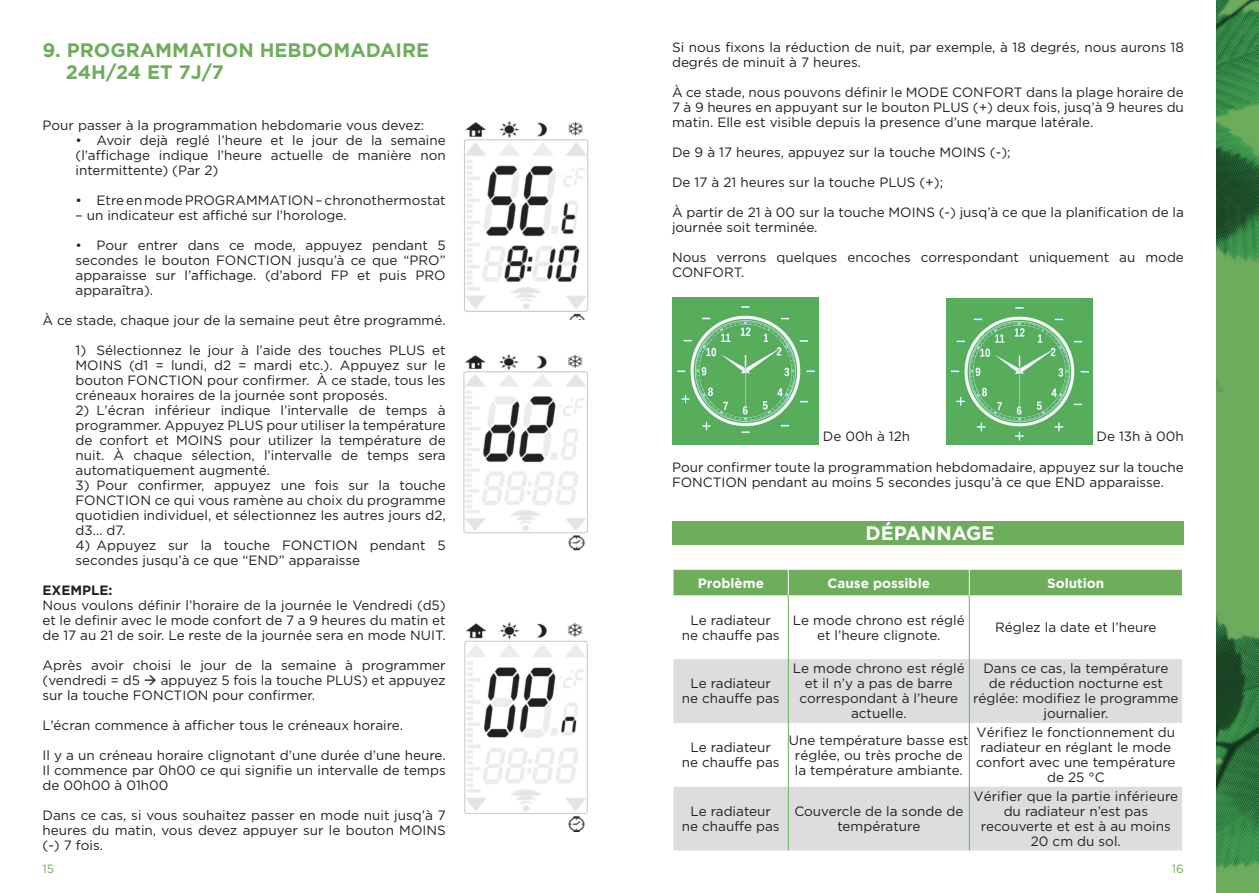
<style>
.page{position:relative;width:1259px;height:893px;background:#fff}
.page>*{position:absolute;margin:0;border:0;box-sizing:border-box;transform-origin:0 0}
.t1{font:700 19.5px/22.5px "Gotham Pro";color:#6ead5c}
.t2{font:700 19.5px "Gotham Pro";color:#fff}
.t3{font:13.5px/15px "Gotham Pro";color:#231f20;text-align:center}
.t4{font:700 13.5px "Gotham Pro";color:#fff}
.t5{font:700 13.5px "Gotham Pro";color:#231f20}
.t6{font:12px "Gotham Pro";color:#6ead5c}
</style>
<div class="page">
<img style="left:464px;top:121px;width:125px;height:199px">
<img style="left:463px;top:354px;width:125px;height:197px">
<img style="left:464px;top:623px;width:124px;height:208px">
<img style="left:1216px;top:0;width:43px;height:893px">
<svg style="left:673px;top:659px;width:509px;height:191px;fill:#dcdddf"></svg>
<div style="left:673px;top:570px;width:509px;height:25px;background:#6ead5c"></div>
<hr style="left:788px;top:595px;width:1px;height:64px;background:#6ead5c">
<hr style="left:969px;top:595px;width:1px;height:64px;background:#6ead5c">
<hr style="left:788px;top:659px;width:1px;height:64px;background:#6ead5c">
<hr style="left:969px;top:659px;width:1px;height:64px;background:#6ead5c">
<hr style="left:788px;top:723px;width:1px;height:64px;background:#6ead5c">
<hr style="left:969px;top:723px;width:1px;height:64px;background:#6ead5c">
<hr style="left:788px;top:787px;width:1px;height:63px;background:#6ead5c">
<hr style="left:969px;top:787px;width:1px;height:63px;background:#6ead5c">
<div style="left:672px;top:521px;width:512px;height:24px;background:#6ead5c"></div>
<img style="left:672px;top:298px;width:146px;height:146px">
<img style="left:946px;top:298px;width:146px;height:146px">
<h1 class="t1" style="left:66px;top:38px;width:365px;text-indent:-23px">9. PROGRAMMATION HEBDOMADAIRE<br>24H/24 ET 7J/7</h1>
<p class="t3" style="left:672px;top:40px;width:513px;text-align:left">Si nous fixons la réduction de nuit, par exemple, à 18 degrés, nous aurons 18 degrés de minuit à 7 heures.</p>
<p class="t3" style="left:672px;top:85px;width:513px;text-align:justify">À ce stade, nous pouvons définir le MODE CONFORT dans la plage horaire de 7 à 9 heures en appuyant sur le bouton PLUS (+) deux fois, jusq’à 9 heures du matin. Elle est visible depuis la presence d’une marque latérale.</p>
<p class="t3" style="left:672px;top:145px;width:340px">De 9 à 17 heures, appuyez sur la touche MOINS (-);</p>
<p class="t3" style="left:672px;top:175px;width:273px">De 17 à 21 heures sur la touche PLUS (+);</p>
<p class="t3" style="left:672px;top:205px;width:513px;text-align:left">À partir de 21 à 00 sur la touche MOINS (-) jusq’à ce que la planification de la journée soit terminée.</p>
<p class="t3" style="left:672px;top:250px;width:513px;text-align:left">Nous verrons quelques encoches correspondant uniquement au mode<br>CONFORT.</p>
<p class="t3" style="left:43px;top:118px;width:383px">Pour passer à la programmation hebdomarie vous devez:</p>
<p class="t3" style="left:76px;top:133px;width:372px;text-align:justify">• Avoir dejà reglé l’heure et le jour de la semaine (l’affichage indique l’heure actuelle de manière non intermittente) (Par 2)</p>
<p class="t3" style="left:76px;top:193px;width:372px">• Etre en mode PROGRAMMATION – chronothermostat</p>
<p class="t3" style="left:76px;top:208px;width:273px">– un indicateur est affiché sur l’horologe.</p>
<p class="t3" style="left:76px;top:238px;width:372px;text-align:justify">• Pour entrer dans ce mode, appuyez pendant 5 secondes le bouton FONCTION jusqu’à ce que “PRO” apparaisse sur l’affichage. (d’abord FP et puis PRO apparaîtra).</p>
<p class="t3" style="left:43px;top:313px;width:405px">À ce stade, chaque jour de la semaine peut être programmé.</p>
<p class="t3" style="left:76px;top:343px;width:372px;text-align:justify">1) Sélectionnez le jour à l’aide des touches PLUS et MOINS (d1 = lundi, d2 = mardi etc.). Appuyez sur le bouton FONCTION pour confirmer. À ce stade, tous les créneaux horaires de la journée sont proposés.</p>
<p class="t3" style="left:76px;top:403px;width:372px;text-align:justify">2) L’écran inférieur indique l’intervalle de temps à programmer. Appuyez PLUS pour utiliser la température de confort et MOINS pour utilizer la température de nuit. À chaque sélection, l’intervalle de temps sera automatiquement augmenté.</p>
<p class="t3" style="left:76px;top:478px;width:372px;text-align:justify">3) Pour confirmer, appuyez une fois sur la touche FONCTION ce qui vous ramène au choix du programme quotidien individuel, et sélectionnez les autres jours d2, d3… d7.</p>
<p class="t3" style="left:76px;top:538px;width:372px;text-align:left">4) Appuyez sur la touche FONCTION pendant 5 secondes jusqu’à ce que “END” apparaisse</p>
<p class="t5" style="left:43px;top:583px;width:72px">EXEMPLE:</p>
<p class="t3" style="left:43px;top:598px;width:405px;text-align:justify">Nous voulons définir l’horaire de la journée le Vendredi (d5) et le definir avec le mode confort de 7 a 9 heures du matin et de 17 au 21 de soir. Le reste de la journée sera en mode NUIT.</p>
<p class="t3" style="left:43px;top:658px;width:405px;text-align:justify">Après avoir choisi le jour de la semaine à programmer (vendredi = d5 → appuyez 5 fois la touche PLUS) et appuyez sur la touche FONCTION pour confirmer.</p>
<p class="t3" style="left:43px;top:718px;width:362px">L’écran commence à afficher tous le créneaux horaire.</p>
<p class="t3" style="left:43px;top:748px;width:405px;text-align:justify">Il y a un créneau horaire clignotant d’une durée d’une heure.<br>Il commence par 0h00 ce qui signifie un intervalle de temps de 00h00 à 01h00</p>
<p class="t3" style="left:43px;top:808px;width:405px;text-align:justify">Dans ce cas, si vous souhaitez passer en mode nuit jusq’à 7 heures du matin, vous devez appuyer sur le bouton MOINS (-) 7 fois.</p>
<p class="t3" style="left:823px;top:429px;width:89px">De 00h à 12h</p>
<p class="t3" style="left:1096px;top:429px;width:89px">De 13h à 00h</p>
<p class="t3" style="left:672px;top:460px;width:513px;text-align:left">Pour confirmer toute la programmation hebdomadaire, appuyez sur la touche<br>FONCTION pendant au moins 5 secondes jusqu’à ce que END apparaisse.</p>
<h1 class="t2" style="left:865px;top:522px;width:131px">DÉPANNAGE</h1>
<p class="t4" style="left:698px;top:575px;width:67px">Problème</p>
<p class="t4" style="left:827px;top:575px;width:104px">Cause possible</p>
<p class="t4" style="left:1047px;top:575px;width:59px">Solution</p>
<p class="t3" style="left:682px;top:612px;width:99px">Le radiateur ne chauffe pas</p>
<p class="t3" style="left:793px;top:612px;width:173px">Le mode chrono est réglé et l’heure clignote.</p>
<p class="t3" style="left:995px;top:620px;width:163px">Réglez la date et l’heure</p>
<p class="t3" style="left:682px;top:676px;width:99px">Le radiateur ne chauffe pas</p>
<p class="t3" style="left:793px;top:661px;width:173px">Le mode chrono est réglé et il n’y a pas de barre correspondant à l’heure actuelle.</p>
<p class="t3" style="left:973px;top:661px;width:207px">Dans ce cas, la température<br>de réduction nocturne est réglée: modifiez le programme journalier.</p>
<p class="t3" style="left:682px;top:740px;width:99px">Le radiateur ne chauffe pas</p>
<p class="t3" style="left:789px;top:732px;width:181px">Une température basse est réglée, ou très proche de la température ambiante.</p>
<p class="t3" style="left:976px;top:725px;width:201px">Vérifiez le fonctionnement du radiateur en réglant le mode confort avec une température de 25 °C</p>
<p class="t3" style="left:682px;top:804px;width:99px">Le radiateur ne chauffe pas</p>
<p class="t3" style="left:794px;top:804px;width:170px">Couvercle de la sonde de température</p>
<p class="t3" style="left:973px;top:789px;width:206px">Vérifier que la partie inférieure du radiateur n’est pas recouverte et est à au moins<br>20 cm du sol.</p>
<p class="t6" style="left:43px;top:862px;width:13px">15</p>
<p class="t6" style="left:1171px;top:862px;width:14px">16</p>
</div>
